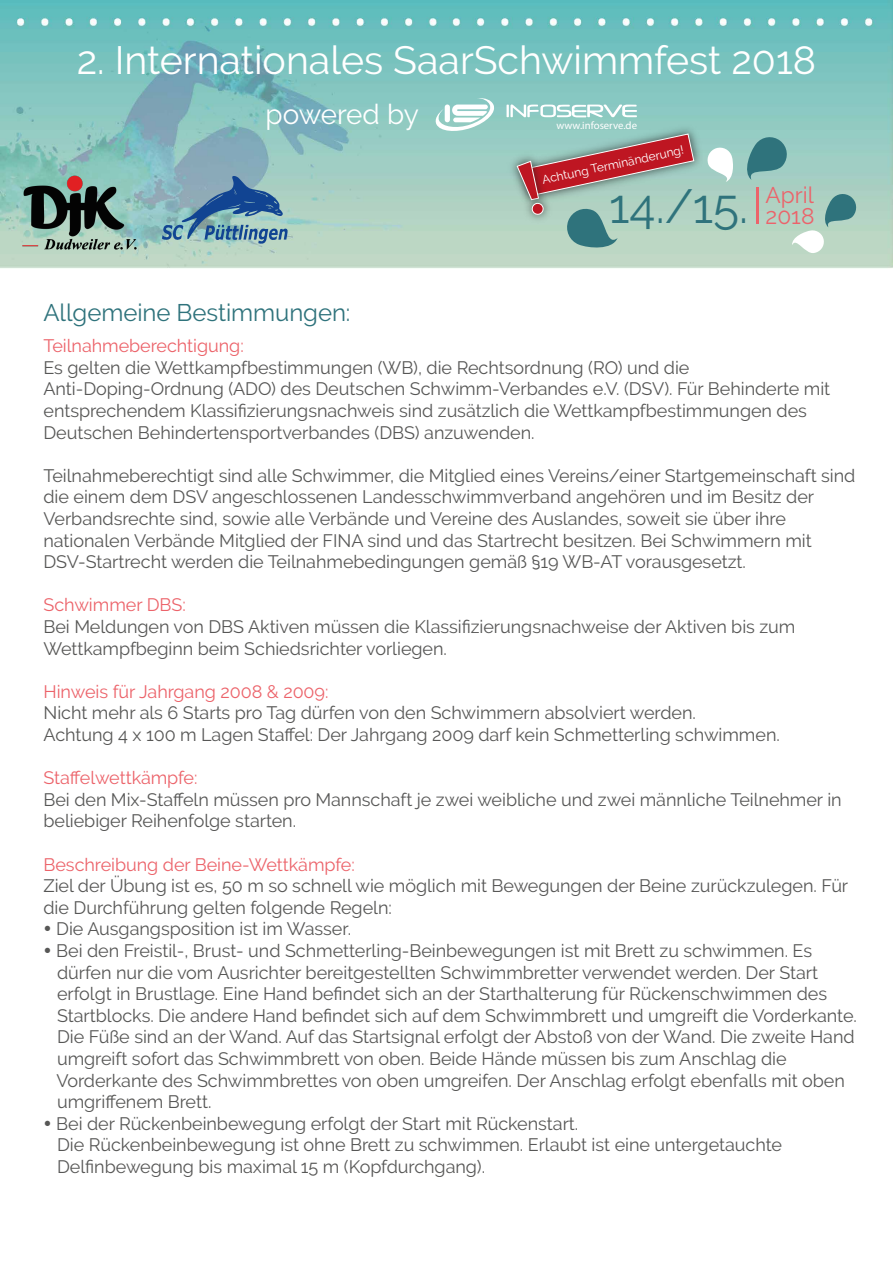
<style>
.page{position:relative;width:893px;height:1263px;background:#fff}
.page>*{position:absolute;margin:0;border:0;box-sizing:border-box;transform-origin:0 0}
.t1{font:47.7px "Raleway";color:#2f737c}
.t2{font:39.3px "Raleway";color:#fff}
.t3{font:27.75px "Raleway";letter-spacing:-.02em;color:#fff}
.t4{font:24px "Raleway";letter-spacing:-.005em;color:#2f737c}
.t5{font:22.65px "Raleway";color:#ec636a}
.t6{font:18px/21.6px "Raleway";letter-spacing:-.005em;color:#575756}
.t7{font:18px "Raleway";letter-spacing:-.005em;color:#ec636a}
.t8{font:12px "Raleway";color:#fff}
.t9{font:10.8px "Myriad Pro";color:#fff}
.s1{font-size:22.65px;color:#ec636a}
</style>
<div class="page">
<img style="left:0;top:0;width:892px;height:268px">
<img style="left:17px;top:149px;width:125px;height:119px">
<svg style="left:707px;top:146px;width:27px;height:36px"></svg>
<svg style="left:791px;top:192px;width:67px;height:62px;background:#a8c9be"></svg>
<svg style="left:742px;top:135px;width:47px;height:45px;background:#649e9e"></svg>
<hr style="left:756px;top:187px;width:2px;height:36px;background:#ec636a">
<svg style="left:507px;top:104px;width:130px;height:13px"></svg>
<svg style="left:434px;top:98px;width:63px;height:35px"></svg>
<div style="left:445px;top:104px;width:5px;height:18px;background:#fff;border-radius:3px"></div>
<svg style="left:162px;top:176px;width:126px;height:68px;background:#719bb1"></svg>
<img style="left:513px;top:121px;width:194px;height:88px">
<img style="left:504px;top:148px;width:12px;height:65px">
<svg style="left:516px;top:133px;width:179px;height:117px;background:#a69e98"></svg>
<h2 class="t2" style="left:77px;top:38px;width:741px">2. Internationales SaarSchwimmfest 2018</h2>
<h3 class="t3" style="left:266px;top:98px;width:155px">powered by</h3>
<p class="t9" style="left:556px;top:118px;width:82px">www.infoserve.de</p>
<p class="t8" style="left:541px;top:173px;width:146px;rotate:-12deg">Achtung Terminänderung!</p>
<p class="t5" style="left:766px;top:182px;width:50px">April</p>
<h1 class="t1" style="left:609px;top:179px;width:207px">14./15. <span class="s1">2018</span></h1>
<h3 class="t4" style="left:44px;top:298px;width:308px">Allgemeine Bestimmungen:</h3>
<p class="t7" style="left:44px;top:335px;width:202px">Teilnahmeberechtigung:</p>
<p class="t6" style="left:44px;top:356px;width:788px">Es gelten die Wettkampfbestimmungen (WB), die Rechtsordnung (RO) und die Anti-Doping-Ordnung (ADO) des Deutschen Schwimm-Verbandes e.V. (DSV). Für Behinderte mit entsprechendem Klassifizierungsnachweis sind zusätzlich die Wettkampfbestimmungen des Deutschen Behindertensportverbandes (DBS) anzuwenden.</p>
<p class="t6" style="left:44px;top:464px;width:813px">Teilnahmeberechtigt sind alle Schwimmer, die Mitglied eines Vereins/einer Startgemeinschaft sind die einem dem DSV angeschlossenen Landesschwimmverband angehören und im Besitz der Verbandsrechte sind, sowie alle Verbände und Vereine des Auslandes, soweit sie über ihre nationalen Verbände Mitglied der FINA sind und das Startrecht besitzen. Bei Schwimmern mit DSV-Startrecht werden die Teilnahmebedingungen gemäß §19 WB-AT vorausgesetzt.</p>
<p class="t7" style="left:44px;top:594px;width:144px">Schwimmer DBS:</p>
<p class="t6" style="left:44px;top:616px;width:753px">Bei Meldungen von DBS Aktiven müssen die Klassifizierungsnachweise der Aktiven bis zum<br>Wettkampfbeginn beim Schiedsrichter vorliegen.</p>
<p class="t7" style="left:44px;top:681px;width:286px">Hinweis für Jahrgang 2008 &amp; 2009:</p>
<p class="t6" style="left:44px;top:702px;width:738px">Nicht mehr als 6 Starts pro Tag dürfen von den Schwimmern absolviert werden.<br>Achtung 4 x 100 m Lagen Staffel: Der Jahrgang 2009 darf kein Schmetterling schwimmen.</p>
<p class="t7" style="left:44px;top:767px;width:155px">Staffelwettkämpfe:</p>
<p class="t6" style="left:44px;top:788px;width:800px">Bei den Mix-Staffeln müssen pro Mannschaft je zwei weibliche und zwei männliche Teilnehmer in beliebiger Reihenfolge starten.</p>
<p class="t7" style="left:44px;top:854px;width:313px">Beschreibung der Beine-Wettkämpfe:</p>
<p class="t6" style="left:44px;top:875px;width:806px">Ziel der Übung ist es, 50 m so schnell wie möglich mit Bewegungen der Beine zurückzulegen. Für die Durchführung gelten folgende Regeln:</p>
<p class="t6" style="left:44px;top:918px;width:309px">• Die Ausgangsposition ist im Wasser.</p>
<p class="t6" style="left:56px;top:940px;width:802px;text-indent:-13px">• Bei den Freistil-, Brust- und Schmetterling-Beinbewegungen ist mit Brett zu schwimmen. Es dürfen nur die vom Ausrichter bereitgestellten Schwimmbretter verwendet werden. Der Start erfolgt in Brustlage. Eine Hand befindet sich an der Starthalterung für Rückenschwimmen des Startblocks. Die andere Hand befindet sich auf dem Schwimmbrett und umgreift die Vorderkante.<br>Die Füße sind an der Wand. Auf das Startsignal erfolgt der Abstoß von der Wand. Die zweite Hand umgreift sofort das Schwimmbrett von oben. Beide Hände müssen bis zum Anschlag die Vorderkante des Schwimmbrettes von oben umgreifen. Der Anschlag erfolgt ebenfalls mit oben umgriffenem Brett.</p>
<p class="t6" style="left:57px;top:1112px;width:726px;text-indent:-14px">• Bei der Rückenbeinbewegung erfolgt der Start mit Rückenstart.<br>Die Rückenbeinbewegung ist ohne Brett zu schwimmen. Erlaubt ist eine untergetauchte<br>Delfinbewegung bis maximal 15 m (Kopfdurchgang).</p>
</div>
